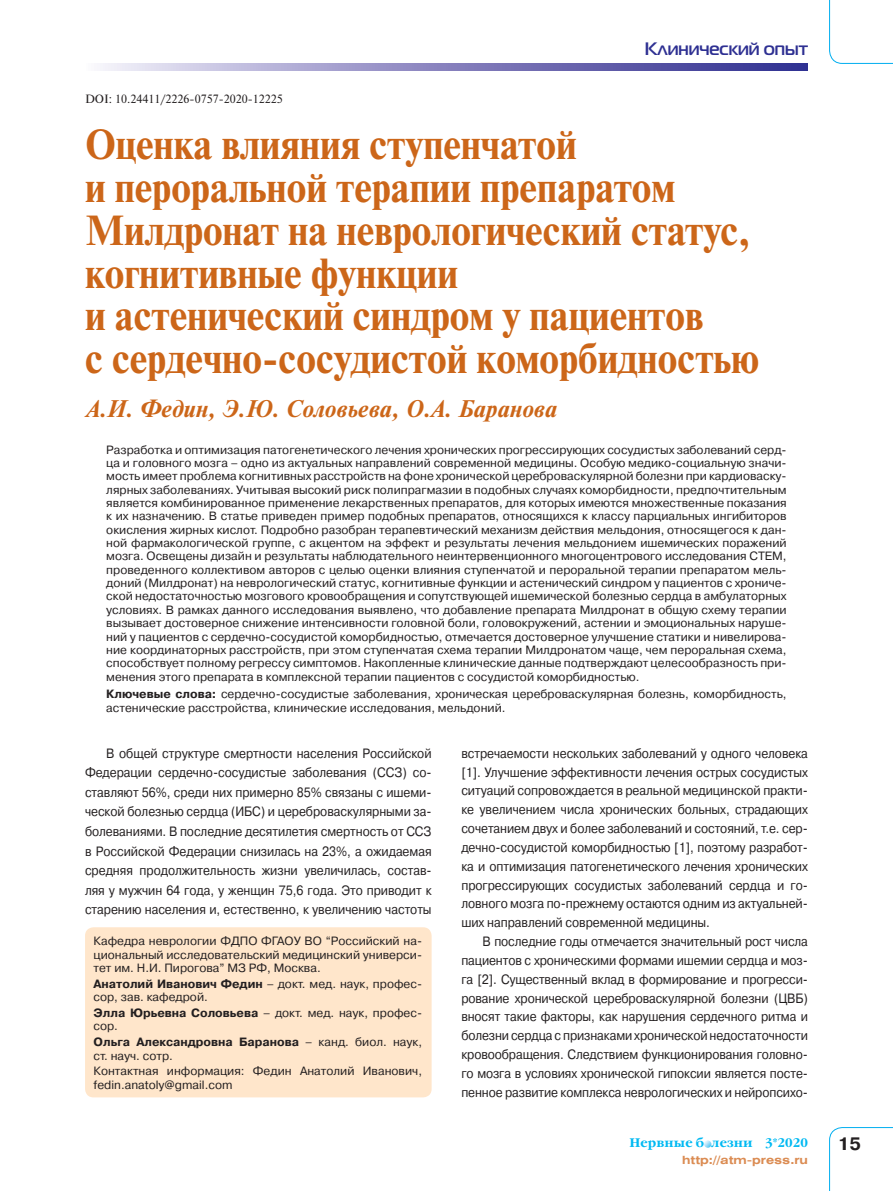
<style>
.page{position:relative;width:893px;height:1191px;background:#fff}
.page>*{position:absolute;margin:0;border:0;box-sizing:border-box;transform-origin:0 0}
.t1{font:700 42px/42.8px "Newton C";color:#cc6619;scale:.93 1}
.t2{font:italic 700 24px "Newton C";letter-spacing:.01em;color:#cc6619}
.t3{font:700 18px "Magistral C";color:#2e3092}
.t4{font:700 18px "Pragmatica C";color:#231f20}
.t5{font:13.5px/18.9px "Pragmatica C";letter-spacing:-.005em;color:#231f20;text-align:justify;scale:.9 1}
.t6{font:700 12.45px "Garamond C";letter-spacing:.01em;color:#00b9f2}
.t7{font:12px/13.4px "Pragmatica C";color:#231f20}
.t8{font:12px "Newton C";color:#231f20}
.t9{font:700 11.25px "Helios Ext C";color:#db8c53}
.s1{font-weight:700}
</style>
<div class="page">
<svg style="left:704px;top:1140px;width:7px;height:7px"></svg>
<svg style="left:829px;top:0;width:64px;height:64px"></svg>
<svg style="left:829px;top:1127px;width:64px;height:64px"></svg>
<svg style="left:103px;top:64px;width:705px;height:6px;background:#8985bf"></svg>
<div style="left:85px;top:927px;width:347px;height:170px;background:#ffe6cb;border-radius:9px"></div>
<h3 class="t3" style="left:645px;top:38px;width:165px">Клинический опыт</h3>
<p class="t8" style="left:85px;top:92px;width:199px">DOI: 10.24411/2226-0757-2020-12225</p>
<h1 class="t1" style="left:85px;top:123px;width:726px">Оценка влияния ступенчатой<br>и пероральной терапии препаратом Милдронат на неврологический статус, когнитивные функции<br>и астенический синдром у пациентов<br>с сердечно-сосудистой коморбидностью</h1>
<h2 class="t2" style="left:85px;top:396px;width:473px">А.И. Федин, Э.Ю. Соловьева, О.А. Баранова</h2>
<p class="t7" style="left:106px;top:443px;width:682px;text-align:justify">Разработка и оптимизация патогенетического лечения хронических прогрессирующих сосудистых заболеваний серд&shy;ца и головного мозга – одно из актуальных направлений современной медицины. Особую медико-социальную значи&shy;мость имеет проблема когнитивных расстройств на фоне хронической цереброваскулярной болезни при кардиоваску&shy;лярных заболеваниях. Учитывая высокий риск полипрагмазии в подобных случаях коморбидности, предпочтительным является комбинированное применение лекарственных препаратов, для которых имеются множественные показания к их назначению. В статье приведен пример подобных препаратов, относящихся к классу парциальных ингибиторов окисления жирных кислот. Подробно разобран терапевтический механизм действия мельдония, относящегося к дан&shy;ной фармакологической группе, с акцентом на эффект и результаты лечения мельдонием ишемических поражений мозга. Освещены дизайн и результаты наблюдательного неинтервенционного многоцентрового исследования СТЕМ, проведенного коллективом авторов с целью оценки влияния ступенчатой и пероральной терапии препаратом мель&shy;доний (Милдронат) на неврологический статус, когнитивные функции и астенический синдром у пациентов с хрониче&shy;ской недостаточностью мозгового кровообращения и сопутствующей ишемической болезнью сердца в амбулаторных условиях. В рамках данного исследования выявлено, что добавление препарата Милдронат в общую схему терапии вызывает достоверное снижение интенсивности головной боли, головокружений, астении и эмоциональных наруше&shy;ний у пациентов с сердечно-сосудистой коморбидностью, отмечается достоверное улучшение статики и нивелирова&shy;ние координаторных расстройств, при этом ступенчатая схема терапии Милдронатом чаще, чем пероральная схема, способствует полному регрессу симптомов. Накопленные клинические данные подтверждают целесообразность при&shy;менения этого препарата в комплексной терапии пациентов с сосудистой коморбидностью.</p>
<p class="t7" style="left:106px;top:687px;width:682px"><span class="s1">Ключевые слова:</span> сердечно-сосудистые заболевания, хроническая цереброваскулярная болезнь, коморбидность, астенические расстройства, клинические исследования, мельдоний.</p>
<p class="t5" style="left:85px;top:743px;width:387px;line-height:19.5px;text-indent:21px">В общей структуре смертности населения Российской Федерации сердечно-сосудистые заболевания (ССЗ) со&shy;ставляют 56%, среди них примерно 85% связаны с ишеми&shy;ческой болезнью сердца (ИБС) и цереброваскулярными за&shy;болеваниями. В последние десятилетия смертность от ССЗ в Российской Федерации снизилась на 23%, а ожидаемая средняя продолжительность жизни увеличилась, состав&shy;ляя у мужчин 64 года, у женщин 75,6 года. Это приводит к старению населения и, естественно, к увеличению частоты</p>
<p class="t5" style="left:461px;top:743px;width:387px">встречаемости нескольких заболеваний у одного человека [1]. Улучшение эффективности лечения острых сосудистых ситуаций сопровождается в реальной медицинской практи&shy;ке увеличением числа хронических больных, страдающих сочетанием двух и более заболеваний и состояний, т.е. сер&shy;дечно-сосудистой коморбидностью [1], поэтому разработ&shy;ка и оптимизация патогенетического лечения хронических прогрессирующих сосудистых заболеваний сердца и го&shy;ловного мозга по-прежнему остаются одним из актуальней&shy;ших направлений современной медицины.</p>
<p class="t5" style="left:461px;top:932px;width:387px;text-indent:21px">В последние годы отмечается значительный рост числа пациентов с хроническими формами ишемии сердца и моз&shy;га [2]. Существенный вклад в формирование и прогресси&shy;рование хронической цереброваскулярной болезни (ЦВБ) вносят такие факторы, как нарушения сердечного ритма и болезни сердца с признаками хронической недостаточности кровообращения. Следствием функционирования головно&shy;го мозга в условиях хронической гипоксии является посте&shy;пенное развитие комплекса неврологических и нейропсихо-</p>
<p class="t7" style="left:94px;top:934px;width:330px;text-align:justify">Кафедра неврологии ФДПО ФГАОУ ВО “Российский на&shy;циональный исследовательский медицинский универси&shy;тет им. Н.И. Пирогова” МЗ РФ, Москва.</p>
<p class="t7" style="left:94px;top:977px;width:330px"><span class="s1">Анатолий Иванович Федин</span> – докт. мед. наук, профес&shy;сор, зав. кафедрой.</p>
<p class="t7" style="left:94px;top:1006px;width:330px"><span class="s1">Элла Юрьевна Соловьева</span> – докт. мед. наук, профес&shy;сор.</p>
<p class="t7" style="left:94px;top:1035px;width:330px"><span class="s1">Ольга Александровна Баранова</span> – канд. биол. наук, ст. науч. сотр.</p>
<p class="t7" style="left:94px;top:1064px;width:330px">Контактная информация: Федин Анатолий Иванович, fedin.anatoly@gmail.com</p>
<p class="t6" style="left:629px;top:1136px;width:180px">Нервные б лезни 3*2020</p>
<p class="t9" style="left:682px;top:1152px;width:127px">http://atm-press.ru</p>
<h3 class="t4" style="left:838px;top:1133px;width:25px">15</h3>
</div>
